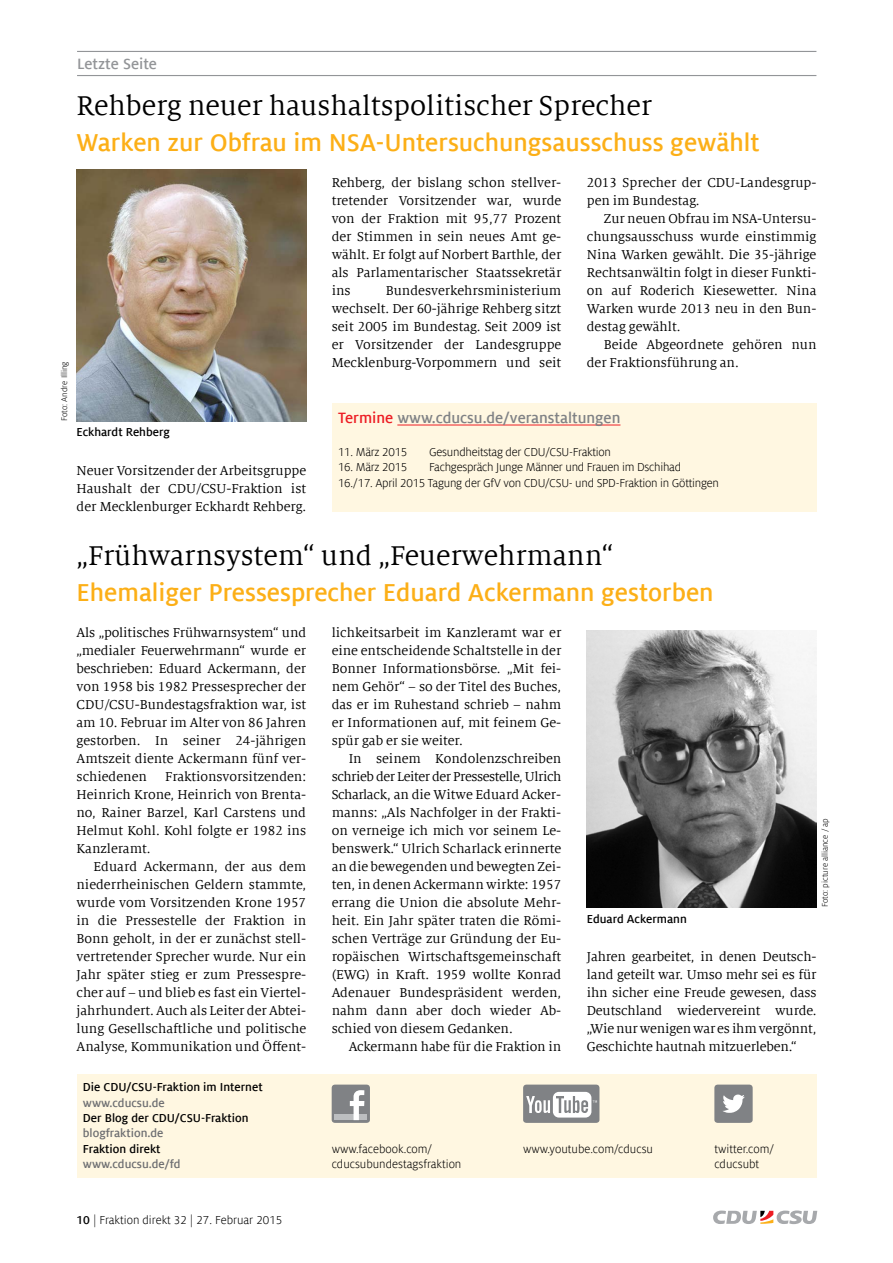
<style>
.page{position:relative;width:893px;height:1263px;background:#fff}
.page>*{position:absolute;margin:0;border:0;box-sizing:border-box;transform-origin:0 0}
.t1{font:30px "Milo Serif Offc";color:#000}
.t2{font:700 27px "Milo Sans Offc";color:#fcaf17}
.t3{font:700 16.5px "Milo Sans Offc";color:#808285}
.t4{font:700 16.5px "Milo Sans Offc";color:#939598}
.t5{font:14.25px/18px "Milo Serif Offc";color:#000;text-align:justify}
.t6{font:12.75px/15.3px "Milo Sans Offc";letter-spacing:-.02em;color:#000}
.t7{font:12.75px/15.3px "Milo Sans Offc";color:#000}
.t8{font:700 12.75px "Milo Sans Offc";color:#000}
.t9{font:700 12.75px "Milo Sans Offc";color:#6d6e71}
.t10{font:9px "Milo Sans Offc";color:#000}
.s1{color:#ed1d24}
.s2{font-weight:700}
</style>
<div class="page">
<svg style="left:713px;top:1210px;width:104px;height:14px"></svg>
<div style="left:77px;top:1075px;width:739px;height:103px;background:#fff7e1"></div>
<hr style="left:77px;top:51px;width:739px;height:1px;background:#939598">
<hr style="left:77px;top:75px;width:739px;height:1px;background:#939598">
<div style="left:332px;top:1084px;width:38px;height:39px;background:#808285;border-radius:3px"></div>
<div style="left:334px;top:1115px;width:33px;height:5px;background:#bcbec0"></div>
<svg style="left:350px;top:1090px;width:14px;height:30px"></svg>
<div style="left:714px;top:1084px;width:39px;height:39px;background:#808285;border-radius:3px"></div>
<svg style="left:723px;top:1094px;width:22px;height:19px"></svg>
<div style="left:523px;top:1084px;width:76px;height:39px;background:#808285;border-radius:3px"></div>
<div style="left:553px;top:1092px;width:38px;height:25px;background:#fff;border-radius:6px"></div>
<svg style="left:526px;top:1096px;width:24px;height:17px"></svg>
<svg style="left:556px;top:1096px;width:41px;height:19px"></svg>
<div style="left:332px;top:403px;width:484px;height:108px;background:#fff7e1"></div>
<hr style="left:397px;top:425px;width:223px;height:1px;background:#ed1d24">
<img style="left:587px;top:630px;width:229px;height:277px">
<img style="left:77px;top:169px;width:229px;height:252px">
<p class="t4" style="left:77px;top:53px;width:81px">Letzte Seite</p>
<h1 class="t1" style="left:77px;top:87px;width:577px">Rehberg neuer haushaltspolitischer Sprecher</h1>
<h2 class="t2" style="left:77px;top:126px;width:685px">Warken zur Obfrau im NSA-Untersuchungsausschuss gewählt</h2>
<p class="t10" style="left:59px;top:421px;width:61px;rotate:-90deg">Foto: Andre Illing</p>
<p class="t5" style="left:332px;top:174px;width:231px">Rehberg, der bislang schon stellver&shy;tretender Vorsitzender war, wurde von der Fraktion mit 95,77 Prozent der Stimmen in sein neues Amt ge&shy;wählt. Er folgt auf Norbert Barthle, der als Parlamentarischer Staatssekretär ins</p>
<p class="t5" style="left:332px;top:282px;width:231px;text-indent:54px">Bundesverkehrsministerium wechselt. Der 60-jährige Rehberg sitzt seit 2005 im Bundestag. Seit 2009 ist er Vorsitzender der Landesgruppe Mecklenburg-Vorpommern und seit</p>
<p class="t5" style="left:587px;top:174px;width:231px">2013 Sprecher der CDU-Landesgrup&shy;pen im Bundestag.</p>
<p class="t5" style="left:587px;top:210px;width:231px;text-indent:17px">Zur neuen Obfrau im NSA-Untersu&shy;chungsausschuss wurde einstimmig Nina Warken gewählt. Die 35-jährige Rechtsanwältin folgt in dieser Funkti&shy;on auf Roderich Kiesewetter. Nina Warken wurde 2013 neu in den Bun&shy;destag gewählt.</p>
<p class="t5" style="left:587px;top:335px;width:231px;text-indent:17px">Beide Abgeordnete gehören nun der Fraktionsführung an.</p>
<p class="t3" style="left:338px;top:407px;width:284px"><span class="s1">Termine</span> www.cducsu.de/veranstaltungen</p>
<p class="t6" style="left:338px;top:444px;width:71px">11. März 2015</p>
<p class="t6" style="left:429px;top:444px;width:183px">Gesundheitstag der CDU/CSU-Fraktion</p>
<p class="t6" style="left:338px;top:459px;width:71px">16. März 2015</p>
<p class="t8" style="left:77px;top:424px;width:95px">Eckhardt Rehberg</p>
<p class="t6" style="left:338px;top:459px;width:383px;text-indent:91px">Fachgespräch Junge Männer und Frauen im Dschihad<br>16./17. April 2015 Tagung der GfV von CDU/CSU- und SPD-Fraktion in Göttingen</p>
<p class="t5" style="left:77px;top:462px;width:231px">Neuer Vorsitzender der Arbeitsgruppe Haushalt der CDU/CSU-Fraktion ist der Mecklenburger Eckhardt Rehberg.</p>
<h1 class="t1" style="left:77px;top:537px;width:538px">„Frühwarnsystem“ und „Feuerwehrmann“</h1>
<h2 class="t2" style="left:77px;top:576px;width:639px">Ehemaliger Pressesprecher Eduard Ackermann gestorben</h2>
<p class="t5" style="left:77px;top:624px;width:231px">Als „politisches Frühwarnsystem“ und „medialer Feuerwehrmann“ wurde er beschrieben: Eduard Ackermann, der von 1958 bis 1982 Pressesprecher der CDU/CSU-Bundestagsfraktion war, ist am 10. Februar im Alter von 86 Jahren gestorben. In seiner 24-jährigen Amtszeit diente Ackermann fünf ver&shy;schiedenen</p>
<p class="t5" style="left:77px;top:768px;width:231px;text-indent:89px">Fraktionsvorsitzenden:<br>Heinrich Krone, Heinrich von Brenta&shy;no, Rainer Barzel, Karl Carstens und Helmut Kohl. Kohl folgte er 1982 ins Kanzleramt.</p>
<p class="t5" style="left:77px;top:858px;width:231px;text-indent:17px">Eduard Ackermann, der aus dem niederrheinischen Geldern stammte, wurde vom Vorsitzenden Krone 1957 in die Pressestelle der Fraktion in Bonn geholt, in der er zunächst stell&shy;vertretender Sprecher wurde. Nur ein Jahr später stieg er zum Pressespre&shy;cher auf – und blieb es fast ein Viertel&shy;jahrhundert. Auch als Leiter der Abtei&shy;lung Gesellschaftliche und politische Analyse, Kommunikation und Öffent-</p>
<p class="t8" style="left:83px;top:1079px;width:181px">Die CDU/CSU-Fraktion im Internet</p>
<p class="t9" style="left:83px;top:1095px;width:83px">www.cducsu.de</p>
<p class="t8" style="left:83px;top:1110px;width:167px">Der Blog der CDU/CSU-Fraktion</p>
<p class="t9" style="left:83px;top:1125px;width:82px">blogfraktion.de</p>
<p class="t8" style="left:83px;top:1141px;width:79px">Fraktion direkt</p>
<p class="t9" style="left:83px;top:1156px;width:99px">www.cducsu.de/fd</p>
<p class="t7" style="left:77px;top:1212px;width:207px"><span class="s2">10</span> | Fraktion direkt 32 | 27. Februar 2015</p>
<p class="t5" style="left:332px;top:623px;width:231px">lichkeitsarbeit im Kanzleramt war er eine entscheidende Schaltstelle in der Bonner Informationsbörse. „Mit fei&shy;nem Gehör“ – so der Titel des Buches, das er im Ruhestand schrieb – nahm er Informationen auf, mit feinem Ge&shy;spür gab er sie weiter.</p>
<p class="t5" style="left:332px;top:749px;width:231px;text-indent:17px">In seinem Kondolenzschreiben schrieb der Leiter der Pressestelle, Ulrich Scharlack, an die Witwe Eduard Acker&shy;manns: „Als Nachfolger in der Frakti&shy;on verneige ich mich vor seinem Le&shy;benswerk.“ Ulrich Scharlack erinnerte an die bewegenden und bewegten Zei&shy;ten, in denen Ackermann wirkte: 1957 errang die Union die absolute Mehr&shy;heit. Ein Jahr später traten die Römi&shy;schen Verträge zur Gründung der Eu&shy;ropäischen Wirtschaftsgemeinschaft (EWG) in Kraft. 1959 wollte Konrad Adenauer Bundespräsident werden, nahm dann aber doch wieder Ab&shy;schied von diesem Gedanken.</p>
<p class="t5" style="left:349px;top:1037px;width:214px">Ackermann habe für die Fraktion in</p>
<p class="t8" style="left:587px;top:911px;width:101px">Eduard Ackermann</p>
<p class="t10" style="left:819px;top:907px;width:91px;rotate:-90deg">Foto: picture alliance / ap</p>
<p class="t5" style="left:587px;top:947px;width:231px">Jahren gearbeitet, in denen Deutsch&shy;land geteilt war. Umso mehr sei es für ihn sicher eine Freude gewesen, dass Deutschland wiedervereint wurde. „Wie nur wenigen war es ihm vergönnt, Geschichte hautnah mitzuerleben.“</p>
<p class="t7" style="left:332px;top:1141px;width:131px">www.facebook.com/ cducsubundestagsfraktion</p>
<p class="t7" style="left:714px;top:1141px;width:61px">twitter.com/ cducsubt</p>
<p class="t7" style="left:523px;top:1141px;width:132px">www.youtube.com/cducsu</p>
</div>
